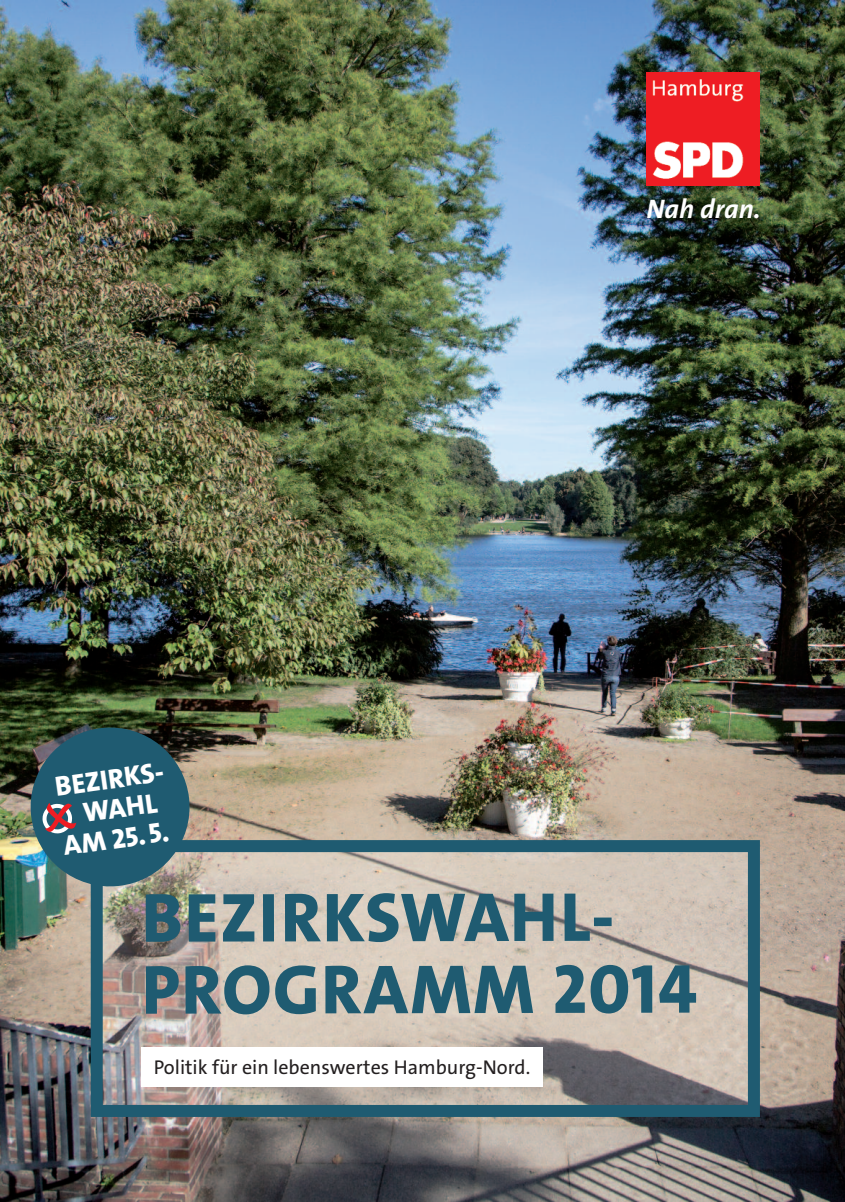
<style>
.page{position:relative;width:845px;height:1202px;background:#fff}
.page>*{position:absolute;margin:0;border:0;box-sizing:border-box;transform-origin:0 0}
.t1{font:800 70px/72px "SPD The Sans";letter-spacing:.02em;color:#1f5b71}
.t2{font:800 28px/30px "SPD The Sans";color:#fff;text-align:center}
.t3{font:italic 700 27px "SPD The Sans";color:#fff}
.t4{font:20px "SPD The Sans";color:#231f20}
</style>
<div class="page">
<img style="left:0;top:0;width:845px;height:1202px">
<img style="left:104px;top:853px;width:643px;height:251px">
<div style="left:91px;top:840px;width:669px;height:277px;border:12px solid #1f5b71"></div>
<img style="left:646px;top:72px;width:114px;height:113px">
<div style="left:142px;top:1047px;width:401px;height:40px;background:#fff"></div>
<img style="left:26px;top:723px;width:168px;height:167px">
<h2 class="t2" style="left:54px;top:774px;width:108px;rotate:-8deg">BEZIRKS-<br>WAHL<br>AM 25. 5.</h2>
<h3 class="t3" style="left:646px;top:199px;width:116px">Nah dran.</h3>
<h1 class="t1" style="left:142px;top:888px;width:557px">BEZIRKSWAHL-<br>PROGRAMM 2014</h1>
<p class="t4" style="left:154px;top:1059px;width:378px">Politik für ein lebenswertes Hamburg-Nord.</p>
</div>
